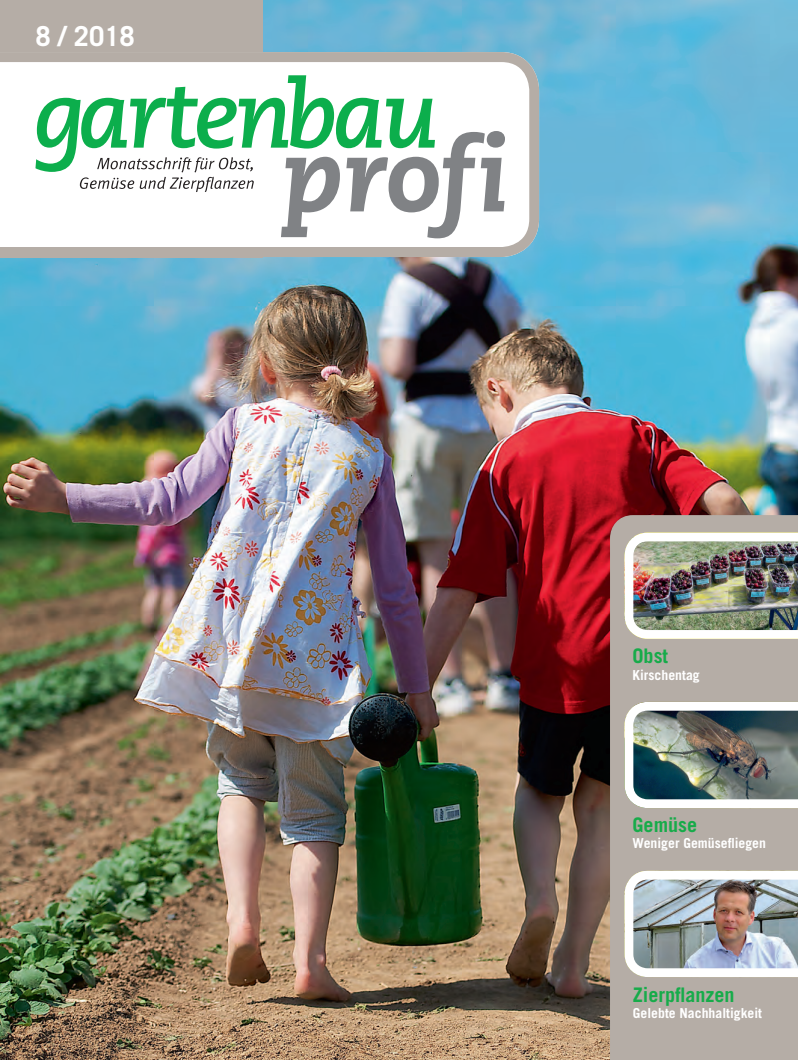
<style>
.page{position:relative;width:798px;height:1060px;background:#fff}
.page>*{position:absolute;margin:0;border:0;box-sizing:border-box;transform-origin:0 0}
.t1{font:700 27.5px "Trade Gothic LT";color:#fff}
.t2{font:700 20.12px "Trade Gothic LT";color:#17ab4a}
.t3{font:700 13.75px "Trade Gothic LT";color:#fff}
</style>
<div class="page">
<img style="left:0;top:0;width:797px;height:1059px">
<div style="left:0;top:0;width:262px;height:257px;background:#b5ada6"></div>
<svg style="left:0;top:52px;width:539px;height:205px"></svg>
<div style="left:609px;top:515px;width:188px;height:544px;background:#b5ada6"></div>
<img style="left:624px;top:532px;width:173px;height:106px">
<img style="left:624px;top:702px;width:173px;height:106px">
<img style="left:624px;top:870px;width:173px;height:107px">
<p class="t1" style="left:35px;top:19px;width:101px">8 / 2018</p>
<p class="t2" style="left:632px;top:644px;width:37px">Obst</p>
<p class="t3" style="left:632px;top:666px;width:69px">Kirschentag</p>
<p class="t2" style="left:632px;top:812px;width:66px">Gemüse</p>
<p class="t3" style="left:632px;top:834px;width:135px">Weniger Gemüsefliegen</p>
<p class="t2" style="left:632px;top:982px;width:103px">Zierpflanzen</p>
<p class="t3" style="left:632px;top:1004px;width:131px">Gelebte Nachhaltigkeit</p>
</div>
